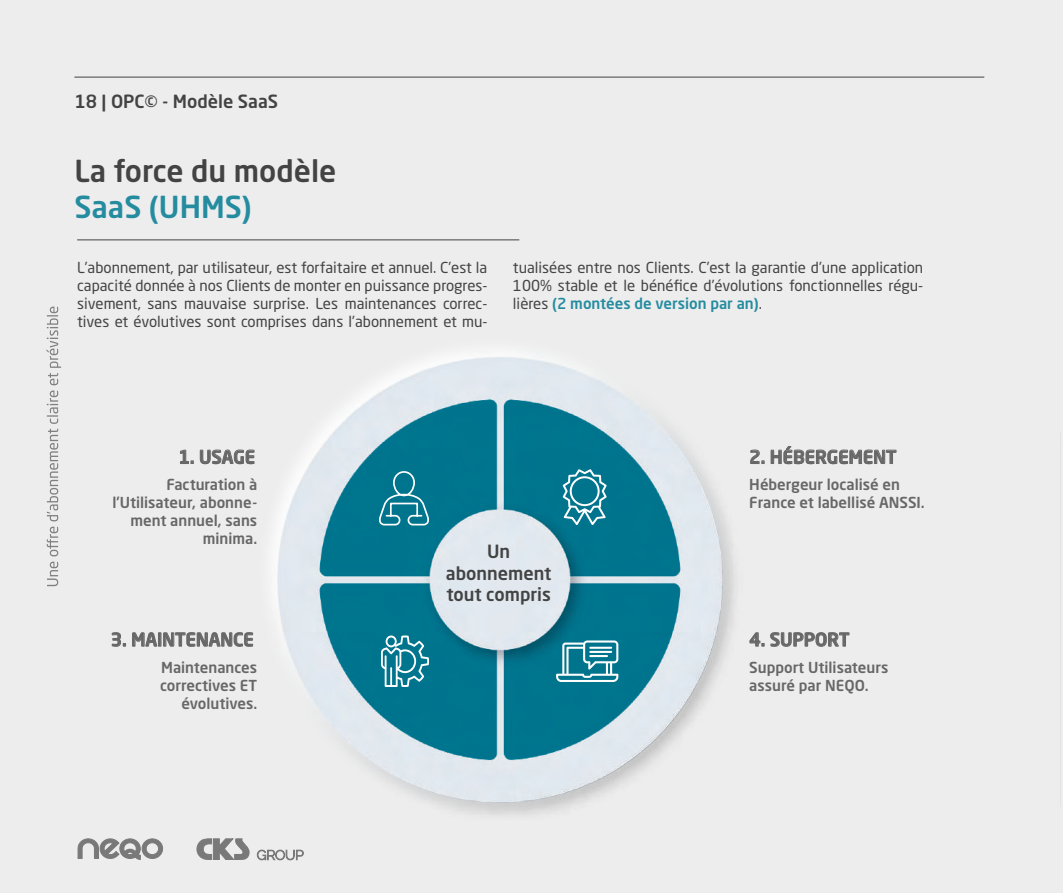
<style>
.page{position:relative;width:1063px;height:893px;background:#fff}
.page>*{position:absolute;margin:0;border:0;box-sizing:border-box;transform-origin:0 0}
.t1{font:500 30px "Neo Sans Std";color:#434343}
.t2{font:500 30px "Neo Sans Std";color:#258ca0}
.t3{font:500 18px "Neo Sans Std";color:#666766}
.t4{font:500 18px/21.6px "Neo Sans Std";color:#434343;text-align:center}
.t5{font:15px/18px "Neo Sans Std";color:#434343;text-align:justify}
.t6{font:500 15px/18px "Neo Sans Std";color:#666766;text-align:right}
.s1{font-weight:500;color:#258ca0}
</style>
<div class="page">
<hr style="left:1061px;top:0;width:2px;height:893px;background:#ededed">
<div style="left:0;top:0;width:1061px;height:893px;background:#ededed"></div>
<hr style="left:74px;top:77px;width:910px;height:1px;background:#434343">
<svg style="left:46px;top:307px;width:15px;height:279px"></svg>
<img style="left:183px;top:352px;width:667px;height:509px">
<hr style="left:77px;top:239px;width:442px;height:1px;background:#414141">
<svg style="left:180px;top:450px;width:14px;height:14px"></svg>
<svg style="left:200px;top:449px;width:54px;height:15px"></svg>
<svg style="left:112px;top:632px;width:14px;height:15px"></svg>
<svg style="left:132px;top:632px;width:121px;height:15px"></svg>
<svg style="left:750px;top:450px;width:14px;height:14px"></svg>
<svg style="left:771px;top:446px;width:125px;height:19px"></svg>
<svg style="left:750px;top:632px;width:14px;height:15px"></svg>
<svg style="left:770px;top:632px;width:79px;height:15px"></svg>
<svg style="left:378px;top:470px;width:53px;height:56px;background:#27899e"></svg>
<svg style="left:563px;top:469px;width:44px;height:56px;background:#4197aa"></svg>
<svg style="left:381px;top:635px;width:48px;height:52px;background:#4499ac"></svg>
<svg style="left:556px;top:640px;width:62px;height:42px;background:#53a1b2"></svg>
<hr style="left:1061px;top:432px;width:1px;height:375px;background:#000">
<svg style="left:77px;top:838px;width:86px;height:22px"></svg>
<svg style="left:193px;top:832px;width:111px;height:28px"></svg>
<p class="t4" style="left:74px;top:90px;width:205px">18 | OPC© - Modèle SaaS</p>
<h1 class="t1" style="left:74px;top:152px;width:264px">La force du modèle</h1>
<h1 class="t2" style="left:74px;top:188px;width:179px">SaaS (UHMS)</h1>
<p class="t5" style="left:77px;top:259px;width:412px">L’abonnement, par utilisateur, est forfaitaire et annuel. C’est la capacité donnée à nos Clients de monter en puissance progres&shy;sivement, sans mauvaise surprise. Les maintenances correc&shy;tives et évolutives sont comprises dans l’abonnement et mu-</p>
<p class="t5" style="left:513px;top:259px;width:412px">tualisées entre nos Clients. C’est la garantie d’une application 100% stable et le bénéfice d’évolutions fonctionnelles régu&shy;lières <span class="s1">(2 montées de version par an)</span>.</p>
<p class="t3" style="left:179px;top:446px;width:78px">1. USAGE</p>
<p class="t6" style="left:112px;top:475px;width:146px">Facturation à l’Utilisateur, abonne&shy;ment annuel, sans minima.</p>
<p class="t3" style="left:111px;top:628px;width:144px">3. MAINTENANCE</p>
<p class="t6" style="left:160px;top:658px;width:99px">Maintenances correctives ET évolutives.</p>
<p class="t4" style="left:446px;top:540px;width:107px">Un abonnement tout compris</p>
<p class="t3" style="left:749px;top:446px;width:149px">2. HÉBERGEMENT</p>
<p class="t6" style="left:749px;top:475px;width:177px;text-align:left">Hébergeur localisé en<br>France et labellisé ANSSI.</p>
<p class="t3" style="left:749px;top:628px;width:102px">4. SUPPORT</p>
<p class="t6" style="left:749px;top:658px;width:141px;text-align:left">Support Utilisateurs assuré par NEQO.</p>
</div>
